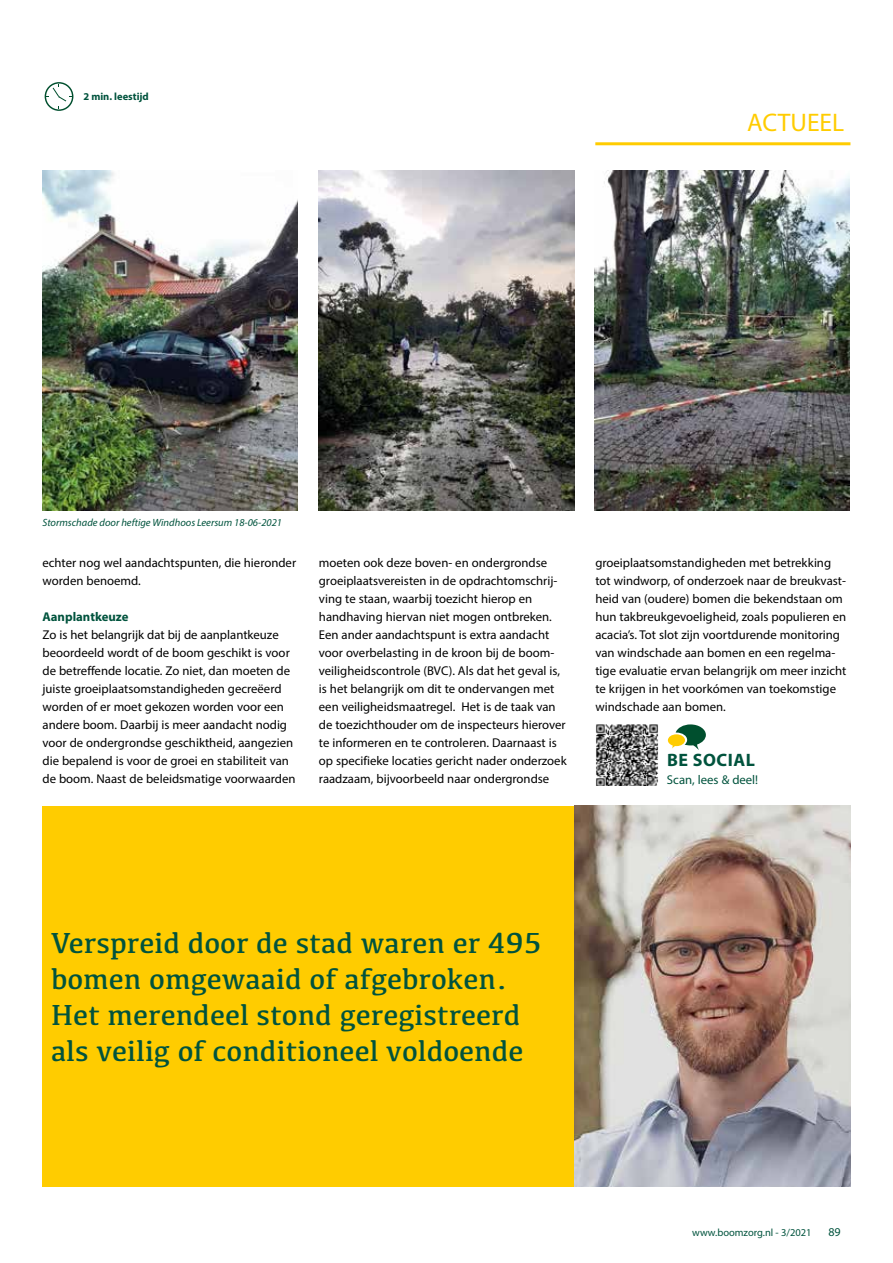
<style>
.page{position:relative;width:893px;height:1263px;background:#fff}
.page>*{position:absolute;margin:0;border:0;box-sizing:border-box;transform-origin:0 0}
.t1{font:30px/36px "Kefa";color:#00533d}
.t2{font:25.5px "Myriad Pro";color:#fc0}
.t3{font:700 18px "Myriad Pro";letter-spacing:.03em;color:#00533d}
.t4{font:12.75px/18px "Myriad Pro";color:#000}
.t5{font:12.75px "Myriad Pro";color:#00533d}
.t6{font:700 12.75px "Myriad Pro";color:#00533d}
.t7{font:12px "Myriad Pro";color:#00533d}
.t8{font:italic 10.5px "Myriad Pro";color:#00533d}
.t9{font:10.5px "Myriad Pro";color:#00533d}
.t10{font:700 10.5px "Myriad Pro";color:#00533d}
</style>
<div class="page">
<hr style="left:595px;top:142px;width:255px;height:3px;background:#fc0">
<svg style="left:45px;top:82px;width:28px;height:29px"></svg>
<div style="left:43px;top:806px;width:542px;height:380px;background:#fc0"></div>
<img style="left:574px;top:806px;width:277px;height:380px">
<img style="left:43px;top:170px;width:255px;height:340px">
<img style="left:319px;top:170px;width:255px;height:340px">
<img style="left:594px;top:170px;width:255px;height:340px">
<img style="left:596px;top:724px;width:63px;height:62px">
<svg style="left:668px;top:724px;width:38px;height:26px"></svg>
<p class="t10" style="left:83px;top:90px;width:67px">2 min. leestijd</p>
<h2 class="t2" style="left:747px;top:107px;width:99px">ACTUEEL</h2>
<p class="t8" style="left:43px;top:516px;width:241px">Stormschade door heftige Windhoos Leersum 18-06-2021</p>
<p class="t4" style="left:43px;top:554px;width:255px">echter nog wel aandachtspunten, die hieronder worden benoemd.</p>
<p class="t6" style="left:43px;top:608px;width:88px">Aanplantkeuze</p>
<p class="t4" style="left:43px;top:626px;width:255px">Zo is het belangrijk dat bij de aanplantkeuze beoordeeld wordt of de boom geschikt is voor de betreffende locatie. Zo niet, dan moeten de juiste groeiplaatsomstandigheden gecreëerd worden of er moet gekozen worden voor een andere boom. Daarbij is meer aandacht nodig voor de ondergrondse geschiktheid, aangezien die bepalend is voor de groei en stabiliteit van de boom. Naast de beleidsmatige voorwaarden</p>
<p class="t4" style="left:319px;top:554px;width:249px">moeten ook deze boven- en ondergrondse groeiplaatsvereisten in de opdrachtomschrij&shy;ving te staan, waarbij toezicht hierop en handhaving hiervan niet mogen ontbreken.<br>Een ander aandachtspunt is extra aandacht voor overbelasting in de kroon bij de boom&shy;veiligheidscontrole (BVC). Als dat het geval is, is het belangrijk om dit te ondervangen met een veiligheidsmaatregel. Het is de taak van de toezichthouder om de inspecteurs hierover te informeren en te controleren. Daarnaast is op specifieke locaties gericht nader onderzoek raadzaam, bijvoorbeeld naar ondergrondse</p>
<p class="t4" style="left:595px;top:554px;width:252px">groeiplaatsomstandigheden met betrekking tot windworp, of onderzoek naar de breukvast&shy;heid van (oudere) bomen die bekendstaan om hun takbreukgevoeligheid, zoals populieren en acacia’s. Tot slot zijn voortdurende monitoring van windschade aan bomen en een regelma&shy;tige evaluatie ervan belangrijk om meer inzicht te krijgen in het voorkómen van toekomstige windschade aan bomen.</p>
<h3 class="t3" style="left:667px;top:748px;width:89px">BE SOCIAL</h3>
<p class="t5" style="left:667px;top:772px;width:93px">Scan, lees &amp; deel!</p>
<h1 class="t1" style="left:51px;top:924px;width:492px">Verspreid door de stad waren er 495 bomen omgewaaid of afgebroken.<br>Het merendeel stond geregistreerd als veilig of conditioneel voldoende</h1>
<p class="t9" style="left:692px;top:1226px;width:121px">www.boomzorg.nl - 3/2021</p>
<p class="t7" style="left:828px;top:1224px;width:14px">89</p>
</div>
